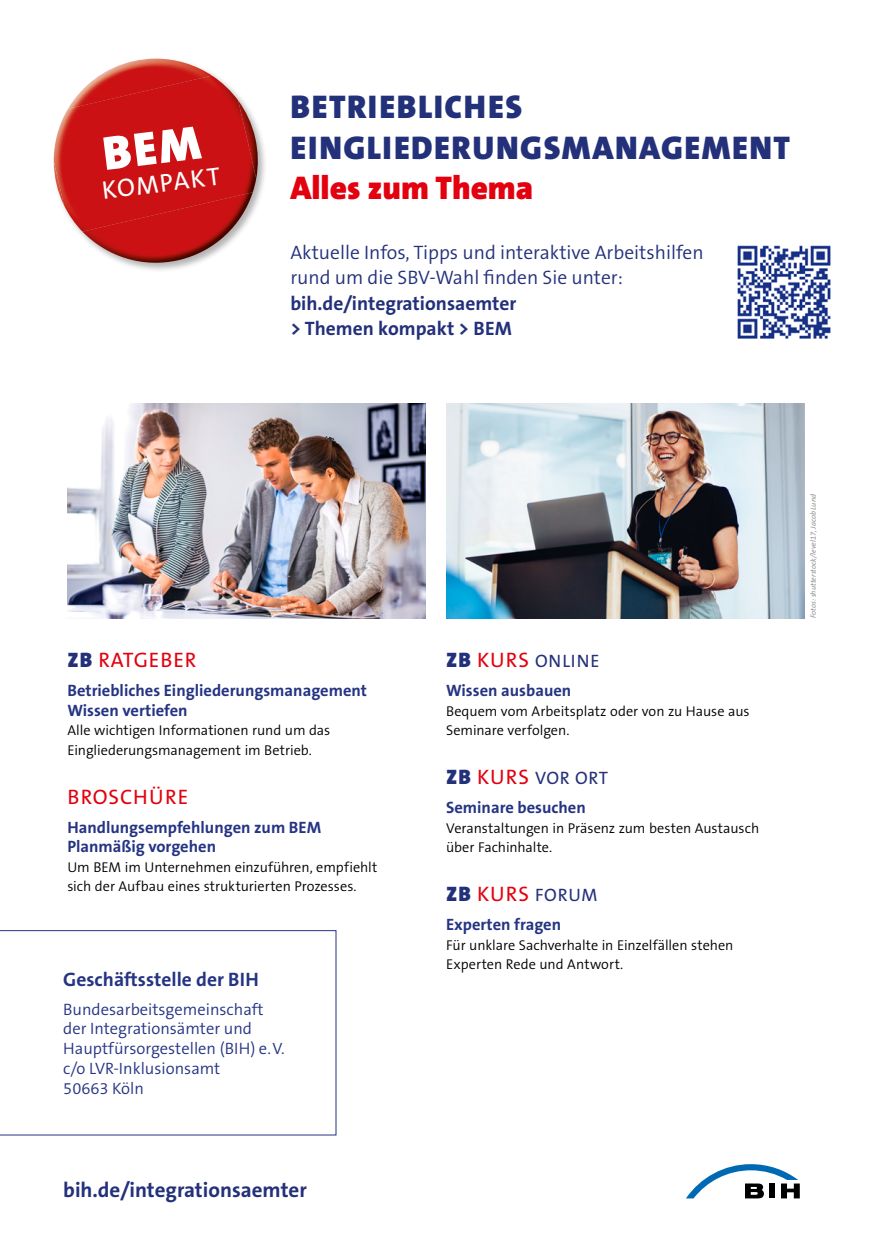
<style>
.page{position:relative;width:872px;height:1234px;background:#fff}
.page>*{position:absolute;margin:0;border:0;box-sizing:border-box;transform-origin:0 0}
.Rueckseite_H1{font:900 33px/40.5px "The Sans B W9";letter-spacing:.045em;color:#23307a}
.Rueckseite__H2{font:900 33px "The Sans B W9";color:#e3000f}
.t1{font:25.5px "The Sans B W5 Plain";color:#fff}
.t2{font:700 21px "The Sans B W7";color:#23307a}
.Rueckseite_klein_H2{font:21px "The Sans B W5 Plain";letter-spacing:.045em;color:#e3000f}
.Fließtext{font:300 19.5px/25.5px "The Sans B W4";color:#23307a}
.Geschaeftsstelle{font:700 19.5px "The Sans B W7";color:#253483}
.Rueckseite_klein_H2-2{font:18px "The Sans B W5 Plain";letter-spacing:.045em;color:#23307a}
.Rueckseite_H3{font:700 16.5px/19.5px "The Sans B W7";color:#253483}
.t3{font:300 16.5px/19.8px "The Sans B W4";color:#253483}
.Fließtext-2{font:700 16.5px "The Sans B W7";color:#253483}
.P_Fließtext_semi_lig{font:300 14.25px/19.5px "The Sans B W4";letter-spacing:-.005em;color:#000}
.t4{font:italic 7.5px "The Sans B W5 Plain";color:#919292}
.s1{font-family:"The Sans B W7";font-weight:700}
.s2{font-family:"The Sans B W9";font-weight:900;color:#23307a}
.s3{font-family:"The Sans B W9";font-weight:900;font-size:21px}
.s4{font-size:21px;color:#e3000f}
</style>
<div class="page">
<img style="left:67px;top:403px;width:359px;height:215px">
<img style="left:446px;top:403px;width:358px;height:215px">
<svg style="left:0;top:930px;width:336px;height:204px"></svg>
<svg style="left:686px;top:1164px;width:113px;height:34px"></svg>
<img style="left:79px;top:128px;width:186px;height:142px">
<img style="left:99px;top:59px;width:113px;height:17px">
<img style="left:54px;top:76px;width:188px;height:155px">
<img style="left:82px;top:100px;width:176px;height:168px">
<img style="left:737px;top:245px;width:94px;height:94px">
<div style="left:103px;top:126px;width:99px;height:44px;background:#cb1114"></div>
<h2 class="t1" style="left:100px;top:174px;width:121px;rotate:-7deg">KOMPAKT</h2>
<h1 class="Rueckseite_H1" style="left:290px;top:87px;width:501px">BETRIEBLICHES<br>EINGLIEDERUNGSMANAGEMENT</h1>
<h2 class="Rueckseite__H2" style="left:290px;top:167px;width:244px">Alles zum Thema</h2>
<p class="Fließtext" style="left:290px;top:239px;width:415px">Aktuelle Infos, Tipps und interaktive Arbeitshilfen rund um die SBV-Wahl finden Sie unter: <span class="s1">bih.de/integrationsaemter<br>&gt; Themen kompakt &gt; BEM</span></p>
<h2 class="Rueckseite_klein_H2" style="left:68px;top:646px;width:130px"><span class="s2">ZB</span> RATGEBER</h2>
<h3 class="Rueckseite_H3" style="left:67px;top:681px;width:301px">Betriebliches Eingliederungsmanagement<br>Wissen vertiefen</h3>
<p class="P_Fließtext_semi_lig" style="left:67px;top:720px;width:264px">Alle wichtigen Informationen rund um das<br>Eingliederungsmanagement im Betrieb.</p>
<h2 class="Rueckseite_klein_H2" style="left:68px;top:782px;width:122px">BROSCHÜRE</h2>
<h3 class="Rueckseite_H3" style="left:67px;top:817px;width:255px">Handlungsempfehlungen zum BEM</h3>
<p class="Fließtext-2" style="left:67px;top:836px;width:150px">Planmäßig vorgehen</p>
<p class="P_Fließtext_semi_lig" style="left:67px;top:857px;width:311px">Um BEM im Unternehmen einzuführen, empfiehlt sich der Aufbau eines strukturierten Prozesses.</p>
<h1 class="Geschaeftsstelle" style="left:63px;top:966px;width:197px">Geschäftsstelle der BIH</h1>
<p class="t3" style="left:63px;top:998px;width:223px">Bundesarbeitsgemeinschaft der Integrationsämter und<br>Hauptfürsorgestellen (BIH) e.V. c/o LVR-Inklusionsamt</p>
<p class="t3" style="left:63px;top:1078px;width:82px">50663 Köln</p>
<p class="t2" style="left:63px;top:1176px;width:245px">bih.de/integrationsaemter</p>
<h2 class="Rueckseite_klein_H2-2" style="left:446px;top:649px;width:155px"><span class="s3">ZB</span> <span class="s4">KURS</span> ONLINE</h2>
<h3 class="Rueckseite_H3" style="left:446px;top:681px;width:127px">Wissen ausbauen</h3>
<p class="P_Fließtext_semi_lig" style="left:446px;top:701px;width:305px">Bequem vom Arbeitsplatz oder von zu Hause aus<br>Seminare verfolgen.</p>
<h2 class="Rueckseite_klein_H2-2" style="left:446px;top:766px;width:163px"><span class="s3">ZB</span> <span class="s4">KURS</span> VOR ORT</h2>
<h3 class="Rueckseite_H3" style="left:446px;top:798px;width:141px">Seminare besuchen</h3>
<p class="P_Fließtext_semi_lig" style="left:446px;top:818px;width:314px">Veranstaltungen in Präsenz zum besten Austausch über Fachinhalte.</p>
<h2 class="Rueckseite_klein_H2-2" style="left:446px;top:883px;width:153px"><span class="s3">ZB</span> <span class="s4">KURS</span> FORUM</h2>
<h3 class="Rueckseite_H3" style="left:446px;top:915px;width:117px">Experten fragen</h3>
<p class="P_Fließtext_semi_lig" style="left:446px;top:935px;width:289px">Für unklare Sachverhalte in Einzelfällen stehen<br>Experten Rede und Antwort.</p>
<p class="t4" style="left:808px;top:618px;width:125px;rotate:-90deg">Fotos: shutterstock/level17, Jacob Lund</p>
</div>
